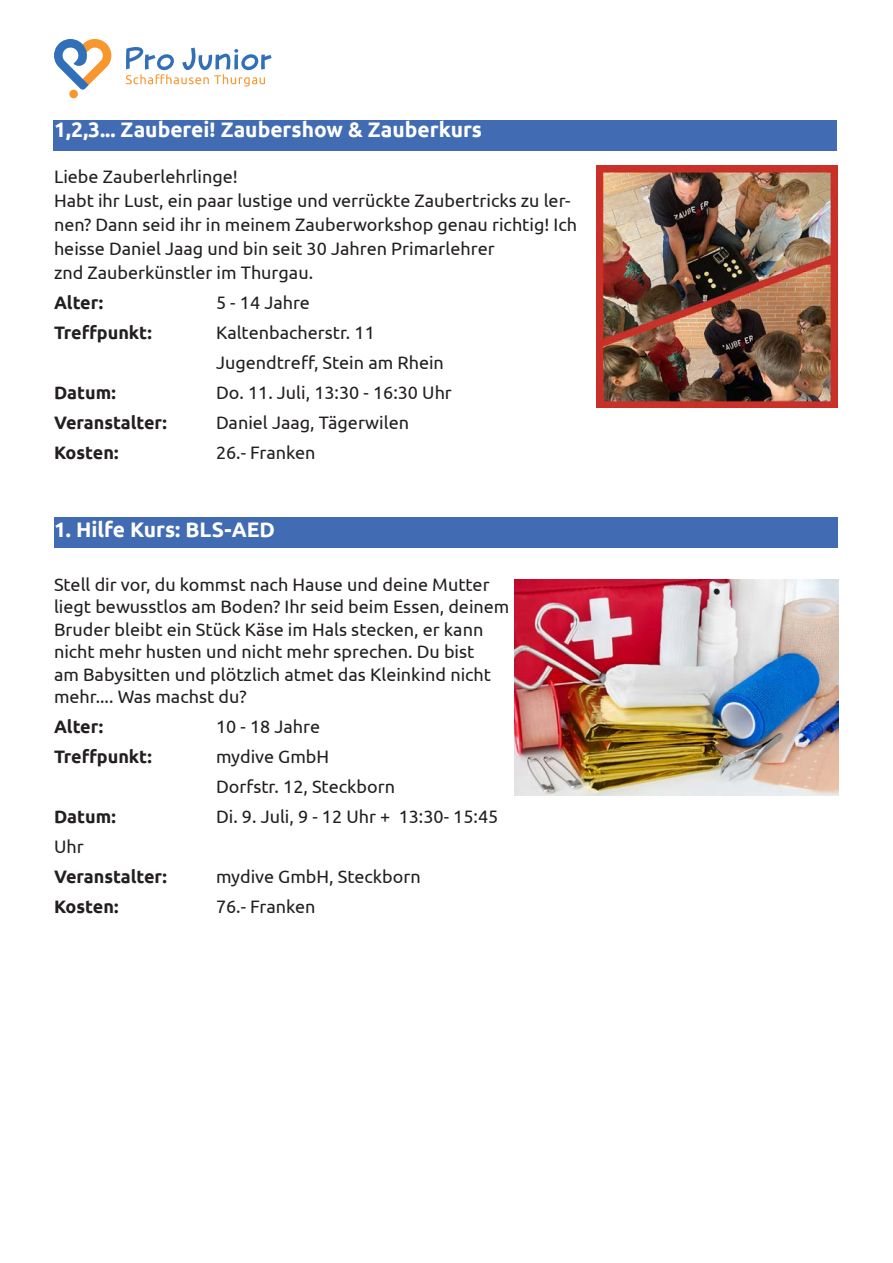
<style>
.page{position:relative;width:893px;height:1263px;background:#fff}
.page>*{position:absolute;margin:0;border:0;box-sizing:border-box;transform-origin:0 0}
.t1{font:700 21px "Ubuntu";color:#fff}
.t2{font:18px/22.5px "Ubuntu";color:#231f20}
.t3{font:700 18px "Ubuntu";color:#231f20}
</style>
<div class="page">
<svg style="left:54px;top:39px;width:57px;height:59px"></svg>
<svg style="left:126px;top:47px;width:146px;height:40px"></svg>
<div style="left:54px;top:517px;width:783px;height:31px;background:#416cb3"></div>
<div style="left:54px;top:120px;width:783px;height:31px;background:#416cb3"></div>
<img style="left:596px;top:166px;width:242px;height:241px">
<img style="left:514px;top:579px;width:325px;height:216px">
<p class="t1" style="left:54px;top:117px;width:430px">1,2,3... Zauberei! Zaubershow &amp; Zauberkurs</p>
<p class="t2" style="left:54px;top:164px;width:525px;line-height:24px">Liebe Zauberlehrlinge!<br>Habt ihr Lust, ein paar lustige und verrückte Zaubertricks zu ler&shy;nen? Dann seid ihr in meinem Zauberworkshop genau richtig! Ich heisse Daniel Jaag und bin seit 30 Jahren Primarlehrer<br>znd Zauberkünstler im Thurgau.</p>
<p class="t3" style="left:54px;top:291px;width:51px">Alter:</p>
<p class="t2" style="left:216px;top:290px;width:95px">5 - 14 Jahre</p>
<p class="t3" style="left:54px;top:321px;width:99px">Treffpunkt:</p>
<p class="t2" style="left:216px;top:317px;width:229px;line-height:30px">Kaltenbacherstr. 11<br>Jugendtreff, Stein am Rhein</p>
<p class="t3" style="left:54px;top:381px;width:63px">Datum:</p>
<p class="t2" style="left:216px;top:381px;width:237px">Do. 11. Juli, 13:30 - 16:30 Uhr</p>
<p class="t3" style="left:54px;top:411px;width:114px">Veranstalter:</p>
<p class="t2" style="left:216px;top:411px;width:195px">Daniel Jaag, Tägerwilen</p>
<p class="t3" style="left:54px;top:441px;width:66px">Kosten:</p>
<p class="t2" style="left:216px;top:441px;width:101px">26.- Franken</p>
<p class="t1" style="left:54px;top:517px;width:223px">1. Hilfe Kurs: BLS-AED</p>
<p class="t2" style="left:54px;top:573px;width:457px">Stell dir vor, du kommst nach Hause und deine Mutter liegt bewusstlos am Boden? Ihr seid beim Essen, deinem Bruder bleibt ein Stück Käse im Hals stecken, er kann nicht mehr husten und nicht mehr sprechen. Du bist<br>am Babysitten und plötzlich atmet das Kleinkind nicht mehr.... Was machst du?</p>
<p class="t3" style="left:54px;top:716px;width:51px">Alter:</p>
<p class="t2" style="left:216px;top:715px;width:106px">10 - 18 Jahre</p>
<p class="t3" style="left:54px;top:746px;width:99px">Treffpunkt:</p>
<p class="t2" style="left:216px;top:741px;width:181px;line-height:30px">mydive GmbH<br>Dorfstr. 12, Steckborn</p>
<p class="t3" style="left:54px;top:806px;width:63px">Datum:</p>
<p class="t2" style="left:216px;top:805px;width:284px">Di. 9. Juli, 9 - 12 Uhr + 13:30- 15:45</p>
<p class="t2" style="left:54px;top:835px;width:31px">Uhr</p>
<p class="t3" style="left:54px;top:866px;width:114px">Veranstalter:</p>
<p class="t2" style="left:216px;top:865px;width:206px">mydive GmbH, Steckborn</p>
<p class="t3" style="left:54px;top:896px;width:66px">Kosten:</p>
<p class="t2" style="left:216px;top:895px;width:101px">76.- Franken</p>
</div>
